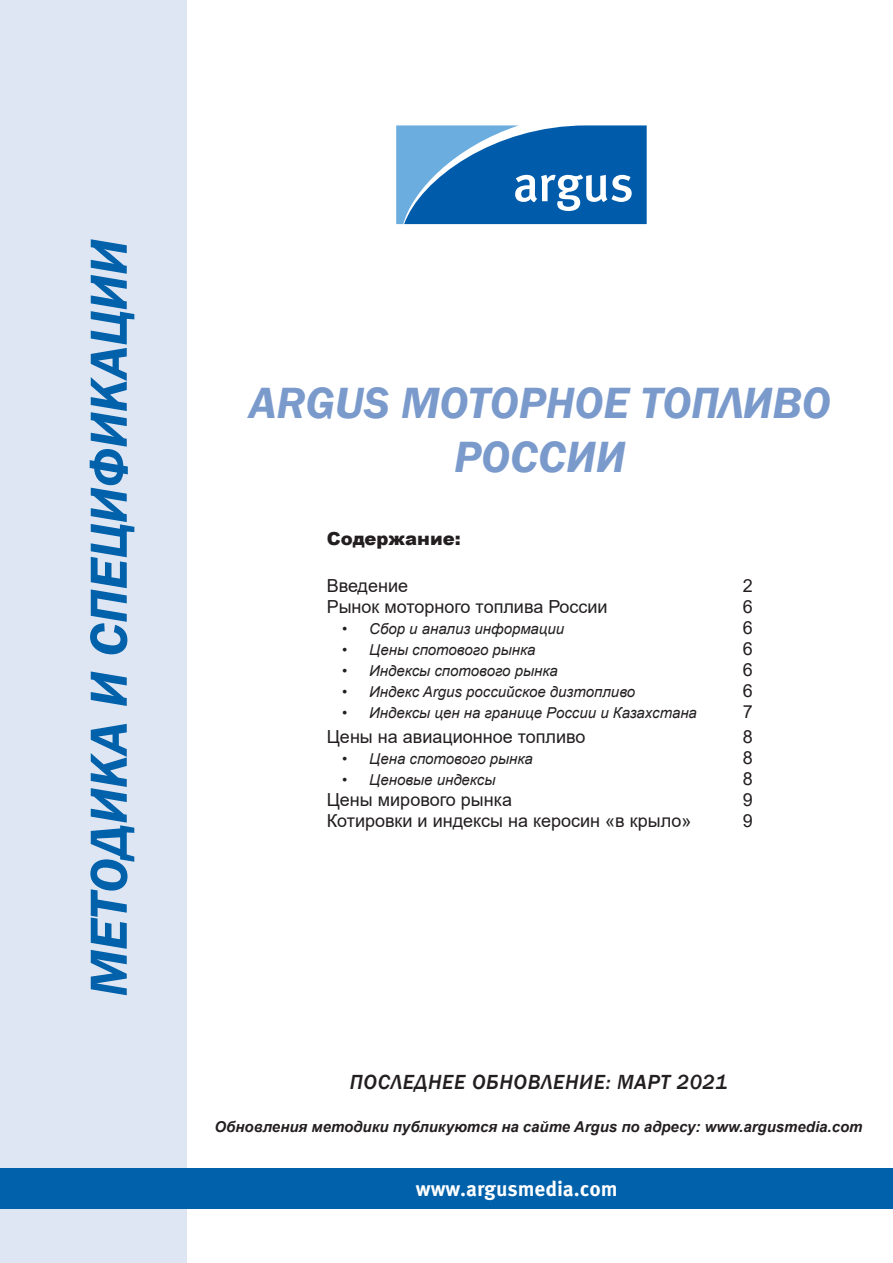
<style>
.page{position:relative;width:893px;height:1263px;background:#fff}
.page>*{position:absolute;margin:0;border:0;box-sizing:border-box;transform-origin:0 0}
.t1{font:italic 600 54px "Franklin Gothic";letter-spacing:-.005em;color:#0161aa}
.t2{font:italic 600 45px/54px "Franklin Gothic";color:#7b9acc;text-align:center}
.t3{font:italic 500 21px "Franklin Gothic";letter-spacing:.03em;color:#231f20}
.t4{font:700 21px "Meta Pro";color:#fff}
.t5{font:18px "Arial";color:#231f20}
.t6{font:900 18px "Arial";color:#231f20}
.t7{font:italic 15px "Arial";color:#231f20}
.t8{font:italic 700 15px "Arial";color:#231f20}
</style>
<div class="page">
<div style="left:0;top:0;width:186px;height:1263px;background:#dfe6f3"></div>
<div style="left:0;top:1168px;width:893px;height:41px;background:#0161aa"></div>
<svg style="left:396px;top:125px;width:251px;height:99px"></svg>
<h1 class="t1" style="left:74px;top:996px;width:759px;rotate:-90deg">МЕТОДИКА И СПЕЦИФИКАЦИИ</h1>
<h2 class="t2" style="left:249px;top:376px;width:584px">ARGUS МОТОРНОЕ ТОПЛИВО<br>РОССИИ</h2>
<p class="t6" style="left:327px;top:526px;width:136px">Содержание:</p>
<p class="t5" style="left:327px;top:573px;width:83px">Введение</p>
<p class="t5" style="left:743px;top:573px;width:12px">2</p>
<p class="t5" style="left:327px;top:594px;width:283px">Рынок моторного топлива России</p>
<p class="t5" style="left:743px;top:594px;width:12px">6</p>
<p class="t7" style="left:342px;top:619px;width:224px">• Сбор и анализ информации</p>
<p class="t5" style="left:743px;top:615px;width:12px">6</p>
<p class="t7" style="left:342px;top:640px;width:195px">• Цены спотового рынка</p>
<p class="t5" style="left:743px;top:636px;width:12px">6</p>
<p class="t7" style="left:342px;top:661px;width:217px">• Индексы спотового рынка</p>
<p class="t5" style="left:743px;top:657px;width:12px">6</p>
<p class="t7" style="left:342px;top:682px;width:294px">• Индекс Argus российское дизтопливо</p>
<p class="t5" style="left:743px;top:678px;width:12px">6</p>
<p class="t7" style="left:342px;top:703px;width:356px">• Индексы цен на границе России и Казахстана</p>
<p class="t5" style="left:743px;top:699px;width:12px">7</p>
<p class="t5" style="left:327px;top:724px;width:260px">Цены на авиационное топливо</p>
<p class="t5" style="left:743px;top:724px;width:12px">8</p>
<p class="t7" style="left:342px;top:749px;width:192px">• Цена спотового рынка</p>
<p class="t5" style="left:743px;top:745px;width:12px">8</p>
<p class="t7" style="left:342px;top:770px;width:155px">• Ценовые индексы</p>
<p class="t5" style="left:743px;top:766px;width:12px">8</p>
<p class="t5" style="left:327px;top:787px;width:187px">Цены мирового рынка</p>
<p class="t5" style="left:743px;top:787px;width:12px">9</p>
<p class="t5" style="left:327px;top:808px;width:366px">Котировки и индексы на керосин «в крыло»</p>
<p class="t5" style="left:743px;top:808px;width:12px">9</p>
<h3 class="t3" style="left:350px;top:1069px;width:379px">последнее обновление: МАРТ 2021</h3>
<p class="t8" style="left:215px;top:1117px;width:649px">Обновления методики публикуются на сайте Argus по адресу: www.argusmedia.com</p>
<h3 class="t4" style="left:416px;top:1172px;width:203px">www.argusmedia.com</h3>
</div>
